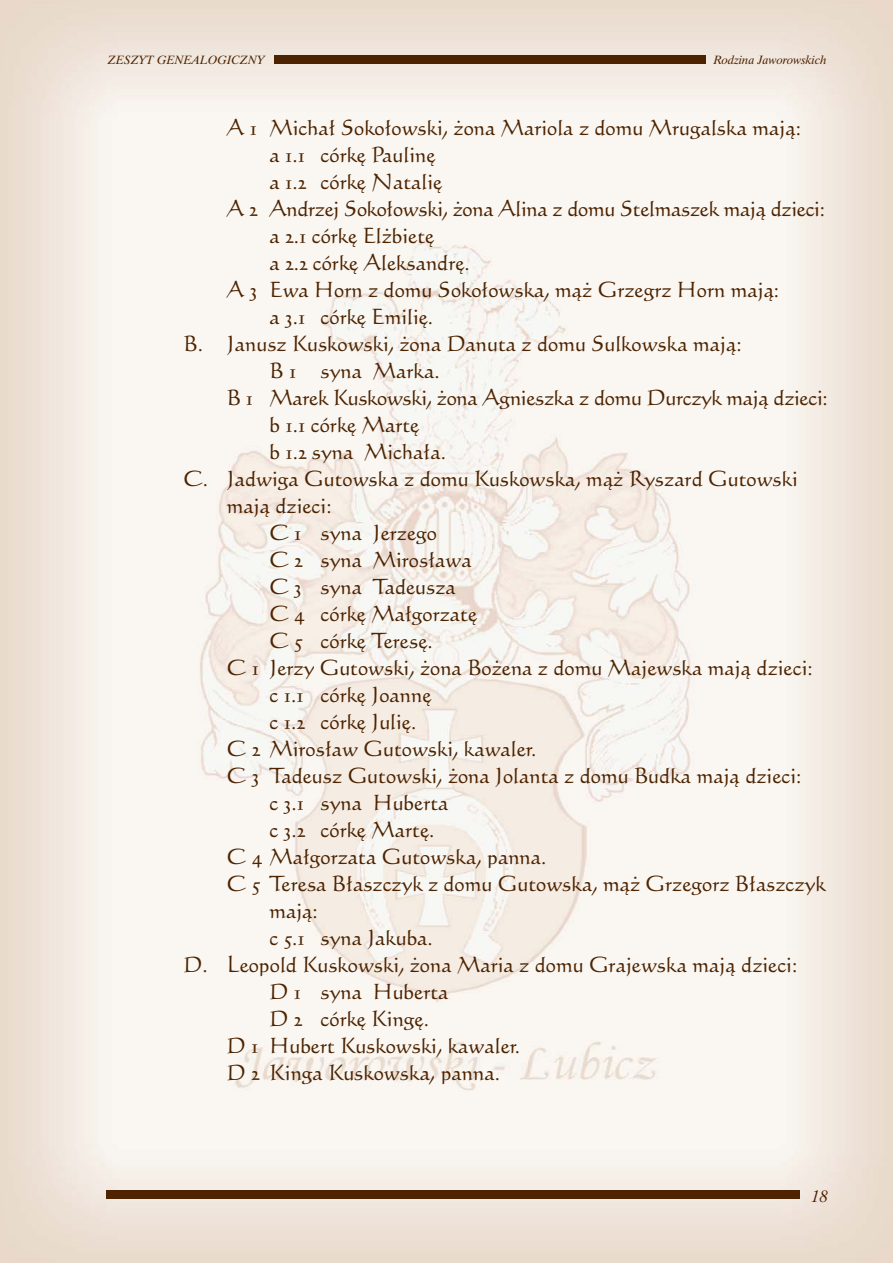
<style>
.page{position:relative;width:893px;height:1263px;background:#fff}
.page>*{position:absolute;margin:0;border:0;box-sizing:border-box;transform-origin:0 0}
.t1{font:21px "Calligraphic 421 PL Roman A";color:#4d2300}
.t2{font:italic 16.5px "Dutch 801 PL";color:#4d2300}
.t3{font:italic 12px "Dutch 801 PL";color:#4d2300}
</style>
<div class="page">
<img style="left:0;top:0;width:892px;height:1263px">
<div style="left:274px;top:55px;width:431px;height:9px;background:#4d2300"></div>
<div style="left:106px;top:1191px;width:693px;height:8px;background:#4d2300"></div>
<p class="t3" style="left:108px;top:55px;width:158px">ZESZYT GENEALOGICZNY</p>
<p class="t3" style="left:714px;top:55px;width:114px">Rodzina Jaworowskich</p>
<p class="t1" style="left:227px;top:120px;width:575px">A 1 Micha∏ Soko∏owski, ˝ona Mariola z domu Mrugalska majà:</p>
<p class="t1" style="left:269px;top:147px;width:167px">a 1.1 córk´ Paulin´</p>
<p class="t1" style="left:269px;top:174px;width:174px">a 1.2 córk´ Natali´</p>
<p class="t1" style="left:227px;top:201px;width:599px">A 2 Andrzej Soko∏owski, ˝ona Alina z domu Stelmaszek majà dzieci:</p>
<p class="t1" style="left:269px;top:228px;width:166px">a 2.1 córk´ El˝biet´</p>
<p class="t1" style="left:269px;top:255px;width:202px">a 2.2 córk´ Aleksandr´.</p>
<p class="t1" style="left:227px;top:282px;width:553px">A 3 Ewa Horn z domu Soko∏owska, mà˝ Grzegrz Horn majà:</p>
<p class="t1" style="left:269px;top:309px;width:165px">a 3.1 córk´ Emili´.</p>
<p class="t1" style="left:184px;top:336px;width:559px">B. Janusz Kuskowski, ˝ona Danuta z domu Sulkowska majà:</p>
<p class="t1" style="left:269px;top:363px;width:172px">B 1 syna Marka.</p>
<p class="t1" style="left:227px;top:390px;width:602px">B 1 Marek Kuskowski, ˝ona Agnieszka z domu Durczyk majà dzieci:</p>
<p class="t1" style="left:269px;top:417px;width:151px">b 1.1 córk´ Mart´</p>
<p class="t1" style="left:269px;top:444px;width:178px">b 1.2 syna Micha∏a.</p>
<p class="t1" style="left:184px;top:471px;width:615px">C. Jadwiga Gutowska z domu Kuskowska, mà˝ Ryszard Gutowski</p>
<p class="t1" style="left:227px;top:498px;width:106px">majà dzieci:</p>
<p class="t1" style="left:269px;top:525px;width:169px">C 1 syna Jerzego</p>
<p class="t1" style="left:269px;top:552px;width:204px">C 2 syna Miros∏awa</p>
<p class="t1" style="left:269px;top:579px;width:188px">C 3 syna Tadeusza</p>
<p class="t1" style="left:269px;top:606px;width:209px">C 4 córk´ Ma∏gorzat´</p>
<p class="t1" style="left:269px;top:633px;width:165px">C 5 córk´ Teres´.</p>
<p class="t1" style="left:227px;top:660px;width:587px">C 1 Jerzy Gutowski, ˝ona Bo˝ena z domu Majewska majà dzieci:</p>
<p class="t1" style="left:269px;top:687px;width:163px">c 1.1 córk´ Joann´</p>
<p class="t1" style="left:269px;top:714px;width:148px">c 1.2 córk´ Juli´.</p>
<p class="t1" style="left:227px;top:741px;width:311px">C 2 Miros∏aw Gutowski, kawaler.</p>
<p class="t1" style="left:227px;top:768px;width:576px">C 3 Tadeusz Gutowski, ˝ona Jolanta z domu Budka majà dzieci:</p>
<p class="t1" style="left:269px;top:795px;width:180px">c 3.1 syna Huberta</p>
<p class="t1" style="left:269px;top:822px;width:166px">c 3.2 córk´ Mart´.</p>
<p class="t1" style="left:227px;top:849px;width:321px">C 4 Ma∏gorzata Gutowska, panna.</p>
<p class="t1" style="left:227px;top:876px;width:600px">C 5 Teresa B∏aszczyk z domu Gutowska, mà˝ Grzegorz B∏aszczyk</p>
<p class="t1" style="left:269px;top:903px;width:50px">majà:</p>
<p class="t1" style="left:269px;top:930px;width:165px">c 5.1 syna Jakuba.</p>
<p class="t1" style="left:184px;top:957px;width:615px">D. Leopold Kuskowski, ˝ona Maria z domu Grajewska majà dzieci:</p>
<p class="t1" style="left:269px;top:984px;width:180px">D 1 syna Huberta</p>
<p class="t1" style="left:269px;top:1011px;width:161px">D 2 córk´ King´.</p>
<p class="t1" style="left:227px;top:1038px;width:295px">D 1 Hubert Kuskowski, kawaler.</p>
<p class="t1" style="left:227px;top:1065px;width:274px">D 2 Kinga Kuskowska, panna.</p>
<p class="t2" style="left:811px;top:1190px;width:18px">18</p>
</div>
